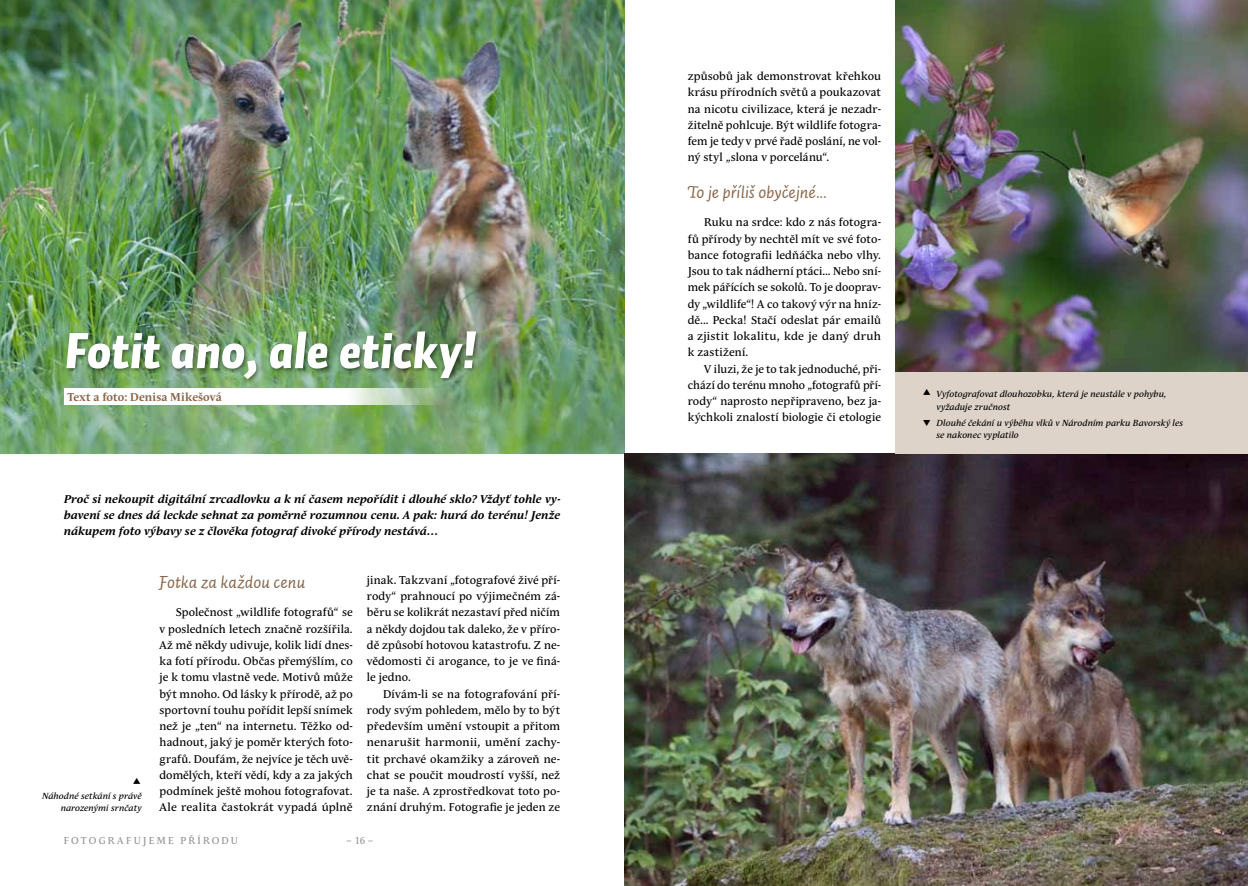
<style>
.page{position:relative;width:1248px;height:886px;background:#fff}
.page>*{position:absolute;margin:0;border:0;box-sizing:border-box;transform-origin:0 0}
.t1{font:50px "Auto 1 Black Italic LF";letter-spacing:-.01em;color:#fff}
.t2{font:17.5px "Auto 2 Italic LF";color:#896649}
.t3{font:11.25px/16.2px "Andulka Text Pro";letter-spacing:.01em;color:#000;text-align:justify}
.t4{font:italic 700 11.25px/16.2px "Andulka Text Pro";letter-spacing:.005em;color:#000;text-align:justify}
.t5{font:700 11.25px "Andulka Text Pro";letter-spacing:.01em;color:#896649}
.t6{font:10px "Andulka Text Pro";letter-spacing:.22em;color:#939598}
.t7{font:italic 8.75px/12.5px "Andulka Text Pro";letter-spacing:.005em;color:#000}
</style>
<div class="page">
<img style="left:0;top:0;width:624px;height:454px">
<img style="left:624px;top:454px;width:623px;height:432px">
<div style="left:64px;top:329px;width:418px;height:55px;background:#000;opacity:.45"></div>
<svg style="left:64px;top:389px;width:386px;height:16px"></svg>
<img style="left:895px;top:0;width:352px;height:373px">
<div style="left:895px;top:373px;width:352px;height:81px;background:#ded3c9"></div>
<h1 class="t1" style="left:64px;top:318px;width:413px">Fotit ano, ale eticky!</h1>
<p class="t5" style="left:67px;top:390px;width:156px">Text a foto: Denisa Mikešová</p>
<p class="t4" style="left:64px;top:490px;width:498px">Proč si nekoupit digitální zrcadlovku a k ní časem nepořídit i dlouhé sklo? Vždyť tohle vy&shy;bavení se dnes dá leckde sehnat za poměrně rozumnou cenu. A pak: hurá do terénu! Jenže nákupem foto výbavy se z člověka fotograf divoké přírody nestává…</p>
<h2 class="t2" style="left:159px;top:571px;width:147px">Fotka za každou cenu</h2>
<p class="t3" style="left:159px;top:604px;width:195px;text-indent:16px">Společnost „wildlife fotografů“ se v posledních letech značně rozšířila.<br>Až mě někdy udivuje, kolik lidí dnes&shy;ka fotí přírodu. Občas přemýšlím, co je k tomu vlastně vede. Motivů může být mnoho. Od lásky k přírodě, až po sportovní touhu pořídit lepší snímek než je „ten“ na internetu. Těžko od&shy;hadnout, jaký je poměr kterých foto&shy;grafů. Doufám, že nejvíce je těch uvě&shy;domělých, kteří vědí, kdy a za jakých podmínek ještě mohou fotografovat.<br>Ale realita častokrát vypadá úplně</p>
<p class="t3" style="left:367px;top:572px;width:195px">jinak. Takzvaní „fotografové živé pří&shy;rody“ prahnoucí po výjimečném zá&shy;běru se kolikrát nezastaví před ničím a někdy dojdou tak daleko, že v příro&shy;dě způsobí hotovou katastrofu. Z ne&shy;vědomosti či arogance, to je ve finá&shy;le jedno.</p>
<p class="t3" style="left:367px;top:686px;width:195px;text-indent:16px">Dívám-li se na fotografování pří&shy;rody svým pohledem, mělo by to být především umění vstoupit a přitom nenarušit harmonii, umění zachy&shy;tit prchavé okamžiky a zároveň ne&shy;chat se poučit moudrostí vyšší, než je ta naše. A zprostředkovat toto po&shy;znání druhým. Fotografie je jeden ze</p>
<p class="t7" style="left:42px;top:790px;width:101px;text-align:right">Náhodné setkání s právě narozenými srnčaty</p>
<p class="t6" style="left:64px;top:835px;width:10px">foto</p>
<p class="t6" style="left:99px;top:835px;width:18px">graf</p>
<p class="t6" style="left:134px;top:835px;width:79px">ujeme přírod</p>
<p class="t6" style="left:231px;top:835px;width:9px">u</p>
<p class="t6" style="left:346px;top:835px;width:29px">– 16 –</p>
<p class="t3" style="left:687px;top:68px;width:195px">způsobů jak demonstrovat křehkou krásu přírodních světů a poukazovat na nicotu civilizace, která je nezadr&shy;žitelně pohlcuje. Být wildlife fotogra&shy;fem je tedy v prvé řadě poslání, ne vol&shy;ný styl „slona v porcelánu“.</p>
<h2 class="t2" style="left:687px;top:181px;width:141px">To je příliš obyčejné...</h2>
<p class="t3" style="left:687px;top:214px;width:195px;text-indent:16px">Ruku na srdce: kdo z nás fotogra&shy;fů přírody by nechtěl mít ve své foto&shy;bance fotografii ledňáčka nebo vlhy.<br>Jsou to tak nádherní ptáci... Nebo sní&shy;mek pářících se sokolů. To je dooprav&shy;dy „wildlife“! A co takový výr na hníz&shy;dě... Pecka! Stačí odeslat pár emailů a zjistit lokalitu, kde je daný druh k zastižení.</p>
<p class="t3" style="left:687px;top:361px;width:195px;text-indent:16px">V iluzi, že je to tak jednoduché, při&shy;chází do terénu mnoho „fotografů pří&shy;rody“ naprosto nepřipraveno, bez ja&shy;kýchkoli znalostí biologie či etologie</p>
<p class="t7" style="left:936px;top:388px;width:231px">Vyfotografovat dlouhozobku, která je neustále v pohybu, vyžaduje zručnost</p>
<p class="t7" style="left:936px;top:416px;width:248px">Dlouhé čekání u výběhu vlků v Národním parku Bavorský les se nakonec vyplatilo</p>
</div>
